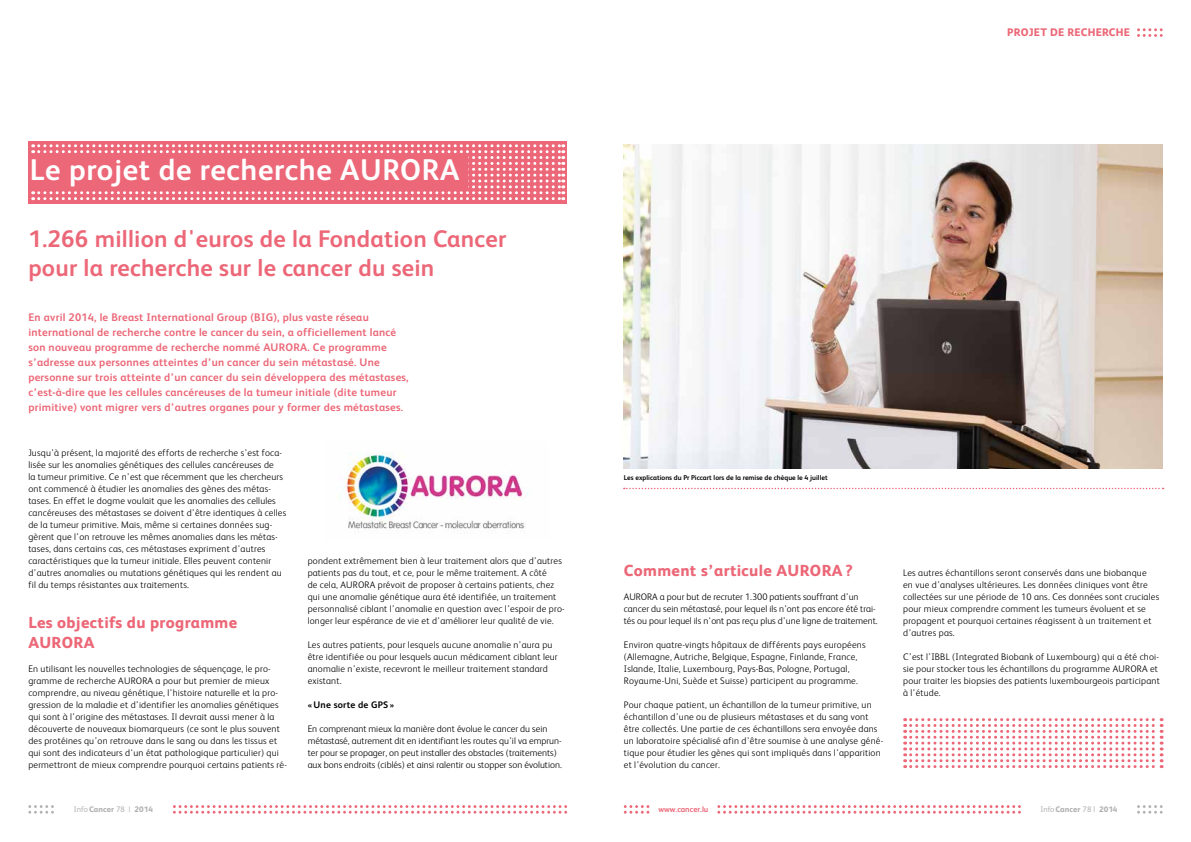
<style>
.page{position:relative;width:1191px;height:842px;background:#fff}
.page>*{position:absolute;margin:0;border:0;box-sizing:border-box;transform-origin:0 0}
.t1{font:700 30px "FS Albert";letter-spacing:.02em;color:#fff}
.t2{font:700 24px/28.8px "FS Albert";letter-spacing:.01em;color:#ec6777}
.t3{font:800 16px/20px "FS Albert";letter-spacing:.02em;color:#ec6777}
.t4{font:700 11px/15px "FS Albert";letter-spacing:.02em;color:#ec6777}
.t5{font:800 11px "FS Albert";letter-spacing:.02em;color:#ec6777}
.t6{font:300 9.5px/12px "FS Albert";letter-spacing:.02em;color:#000}
.t7{font:300 9.5px/12px "FS Albert";color:#000}
.t8{font:700 9.5px "FS Albert";letter-spacing:.02em;color:#000}
.t9{font:800 8px "FS Albert";letter-spacing:.005em;color:#b3b2b2}
.t10{font:700 8px "FS Albert";color:#ec6777}
.t11{font:700 7px "FS Albert";color:#000}
.s1{font-weight:400}
</style>
<div class="page">
<svg style="left:28px;top:805px;width:26px;height:9px"></svg>
<svg style="left:173px;top:805px;width:394px;height:9px"></svg>
<img style="left:624px;top:144px;width:538px;height:324px">
<svg style="left:1137px;top:28px;width:25px;height:9px"></svg>
<svg style="left:1137px;top:805px;width:25px;height:9px"></svg>
<svg style="left:717px;top:805px;width:303px;height:9px"></svg>
<svg style="left:624px;top:805px;width:25px;height:9px"></svg>
<div style="left:28px;top:141px;width:539px;height:63px;background:#ec6777"></div>
<svg style="left:33px;top:144px;width:531px;height:56px"></svg>
<div style="left:30px;top:155px;width:438px;height:35px;background:#ec6777"></div>
<svg style="left:624px;top:488px;width:539px;height:1px"></svg>
<svg style="left:904px;top:718px;width:258px;height:50px"></svg>
<img style="left:345px;top:452px;width:184px;height:77px">
<h1 class="t1" style="left:30px;top:149px;width:431px">Le projet de recherche AURORA</h1>
<h2 class="t2" style="left:28px;top:224px;width:479px">1.266 million d'euros de la Fondation Cancer pour la recherche sur le cancer du sein</h2>
<p class="t4" style="left:28px;top:309px;width:382px">En avril 2014, le Breast International Group (BIG), plus vaste réseau international de recherche contre le cancer du sein, a officiellement lancé son nouveau programme de recherche nommé AURORA. Ce programme s’adresse aux personnes atteintes d’un cancer du sein métastasé. Une personne sur trois atteinte d’un cancer du sein développera des métastases, c’est-à-dire que les cellules cancéreuses de la tumeur initiale (dite tumeur primitive) vont migrer vers d’autres organes pour y former des métastases.</p>
<p class="t6" style="left:28px;top:446px;width:259px">Jusqu’à présent, la majorité des efforts de recherche s’est foca&shy;lisée sur les anomalies génétiques des cellules cancéreuses de<br>la tumeur primitive. Ce n’est que récemment que les chercheurs ont commencé à étudier les anomalies des gènes des métas&shy;tases. En effet le dogme voulait que les anomalies des cellules cancéreuses des métastases se doivent d’être identiques à celles de la tumeur primitive. Mais, même si certaines données sug&shy;gèrent que l’on retrouve les mêmes anomalies dans les métas&shy;tases, dans certains cas, ces métastases expriment d’autres caractéristiques que la tumeur initiale. Elles peuvent contenir d’autres anomalies ou mutations génétiques qui les rendent au fil du temps résistantes aux traitements.</p>
<h3 class="t3" style="left:28px;top:612px;width:210px">Les objectifs du programme<br>AURORA</h3>
<p class="t6" style="left:28px;top:662px;width:260px">En utilisant les nouvelles technologies de séquençage, le pro&shy;gramme de recherche AURORA a pour but premier de mieux comprendre, au niveau génétique, l’histoire naturelle et la pro&shy;gression de la maladie et d’identifier les anomalies génétiques qui sont à l’origine des métastases. Il devrait aussi mener à la découverte de nouveaux biomarqueurs (ce sont le plus souvent des protéines qu’on retrouve dans le sang ou dans les tissus et qui sont des indicateurs d'un état pathologique particulier) qui permettront de mieux comprendre pourquoi certains patients ré-</p>
<p class="t9" style="left:74px;top:803px;width:81px"><span class="s1">Info</span>Cancer <span class="s1">78 |</span> 2014</p>
<p class="t6" style="left:308px;top:554px;width:259px">pondent extrêmement bien à leur traitement alors que d’autres patients pas du tout, et ce, pour le même traitement. A côté<br>de cela, AURORA prévoit de proposer à certains patients, chez qui une anomalie génétique aura été identifiée, un traitement personnalisé ciblant l’anomalie en question avec l’espoir de pro&shy;longer leur espérance de vie et d’améliorer leur qualité de vie.</p>
<p class="t6" style="left:308px;top:638px;width:252px">Les autres patients, pour lesquels aucune anomalie n’aura pu être identifiée ou pour lesquels aucun médicament ciblant leur anomalie n’existe, recevront le meilleur traitement standard existant.</p>
<p class="t8" style="left:308px;top:698px;width:88px">« Une sorte de GPS »</p>
<p class="t7" style="left:308px;top:722px;width:256px">En comprenant mieux la manière dont évolue le cancer du sein métastasé, autrement dit en identifiant les routes qu’il va emprun&shy;ter pour se propager, on peut installer des obstacles (traitements) aux bons endroits (ciblés) et ainsi ralentir ou stopper son évolution.</p>
<p class="t5" style="left:1007px;top:25px;width:124px">PROJET DE RECHERCHE</p>
<p class="t11" style="left:624px;top:473px;width:205px">Les explications du Pr Piccart lors de la remise de chèque le 4 juillet</p>
<h3 class="t3" style="left:624px;top:560px;width:230px">Comment s’articule AURORA?</h3>
<p class="t7" style="left:624px;top:590px;width:255px">AURORA a pour but de recruter 1.300 patients souffrant d’un cancer du sein métastasé, pour lequel ils n’ont pas encore été trai&shy;tés ou pour lequel ils n'ont pas reçu plus d’une ligne de traitement.</p>
<p class="t6" style="left:624px;top:638px;width:243px">Environ quatre-vingts hôpitaux de différents pays européens (Allemagne, Autriche, Belgique, Espagne, Finlande, France, Islande, Italie, Luxembourg, Pays-Bas, Pologne, Portugal, Royaume-Uni, Suède et Suisse) participent au programme.</p>
<p class="t6" style="left:624px;top:698px;width:261px">Pour chaque patient, un échantillon de la tumeur primitive, un échantillon d’une ou de plusieurs métastases et du sang vont être collectés. Une partie de ces échantillons sera envoyée dans un laboratoire spécialisé afin d’être soumise à une analyse géné&shy;tique pour étudier les gènes qui sont impliqués dans l’apparition et l’évolution du cancer.</p>
<p class="t6" style="left:903px;top:566px;width:257px">Les autres échantillons seront conservés dans une biobanque<br>en vue d’analyses ultérieures. Les données cliniques vont être collectées sur une période de 10 ans. Ces données sont cruciales pour mieux comprendre comment les tumeurs évoluent et se propagent et pourquoi certaines réagissent à un traitement et d’autres pas.</p>
<p class="t6" style="left:903px;top:650px;width:258px">C’est l’IBBL (Integrated Biobank of Luxembourg) qui a été choi&shy;sie pour stocker tous les échantillons du programme AURORA et pour traiter les biopsies des patients luxembourgeois participant à l’étude.</p>
<p class="t10" style="left:658px;top:804px;width:52px">www.cancer.lu</p>
<p class="t9" style="left:1040px;top:803px;width:79px"><span class="s1">Info</span>Cancer <span class="s1">78 |</span> 2014</p>
</div>
